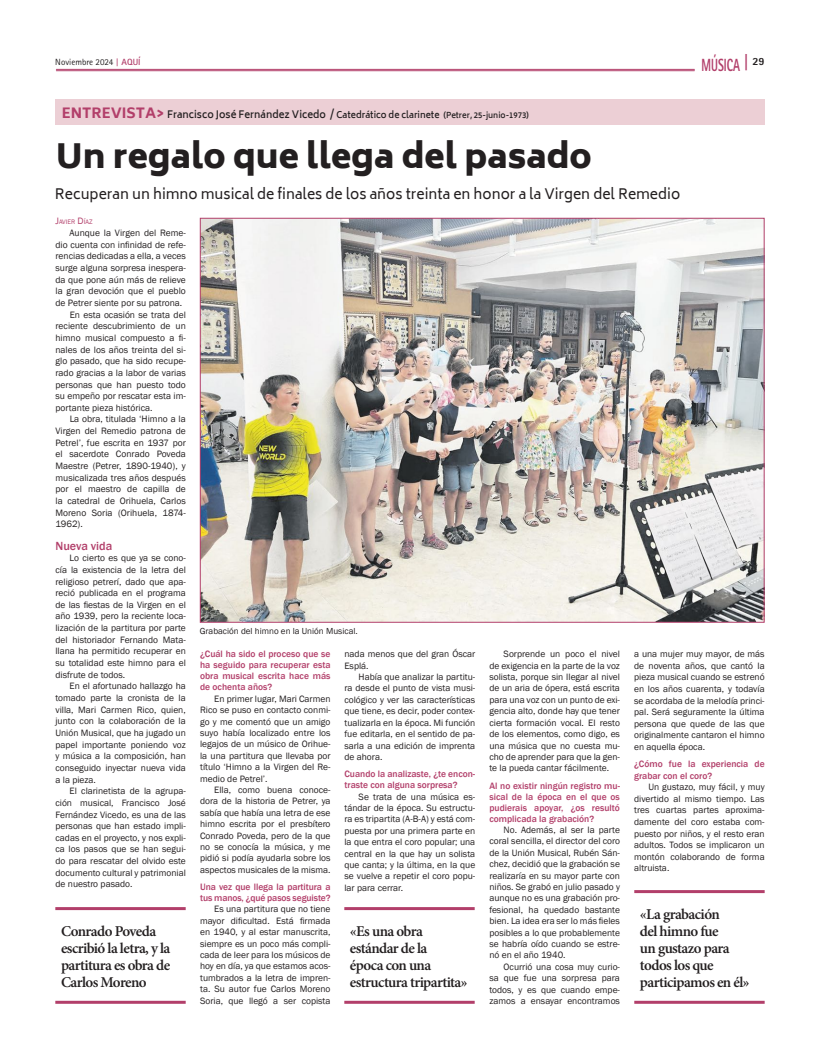
<style>
.page{position:relative;width:820px;height:1049px;background:#fff}
.page>*{position:absolute;margin:0;border:0;box-sizing:border-box;transform-origin:0 0}
.t1{font:900 33px "Biryani";color:#231f20}
.t2{font:800 17.6px "Rotis Sans Serif Std";color:#b23f6a;scale:.64 1}
.t3{font:600 15px/17px "Minion Pro";letter-spacing:-.04em;color:#231f20}
.t4{font:14px "Biryani";color:#231f20}
.t5{font:500 12.1px "Franklin Gothic";color:#b23f6a}
.t6{font:600 10px "Biryani";color:#231f20}
.t7{font:9.5px/11.4px "Franklin Gothic";color:#231f20;text-align:justify}
.t8{font:500 9.5px/11px "Franklin Gothic";color:#b23f6a}
.t9{font:9px "Franklin Gothic";color:#231f20}
.t10{font:9px "Rotis Sans Serif Std";color:#231f20}
.t11{font:6.7px "Franklin Gothic";color:#b23f6a}
.s1{font-family:"Rotis Serif Std";font-weight:700;color:#b23f6a}
.s2{font-weight:700;color:#b23f6a}
.s3{font-size:18.2px}
.s4{font-weight:800;font-size:14px;color:#b23f6a}
.s5{font-size:9px}
.s6{font-size:8px}
.s7{font-size:9.5px}
</style>
<div class="page">
<img style="left:202px;top:220px;width:560px;height:401px">
<hr style="left:55px;top:907px;width:131px;height:3px;background:#b23f6a">
<hr style="left:55px;top:1001px;width:131px;height:3px;background:#b23f6a">
<hr style="left:344px;top:907px;width:130px;height:3px;background:#b23f6a">
<hr style="left:344px;top:1001px;width:130px;height:3px;background:#b23f6a">
<hr style="left:634px;top:890px;width:130px;height:3px;background:#b23f6a">
<hr style="left:634px;top:1001px;width:130px;height:3px;background:#b23f6a">
<hr style="left:56px;top:69px;width:638px;height:1px;background:#b23f6a">
<hr style="left:56px;top:71px;width:638px;height:1px;background:#b23f6a">
<div style="left:55px;top:99px;width:709px;height:26px;background:#eccfd5"></div>
<p class="t10" style="left:55px;top:57px;width:87px">Noviembre 2024 <span class="s1">|</span> <span class="s2">AQUÍ</span></p>
<h2 class="t2" style="left:701px;top:54px;width:100px">MÚSICA <span class="s3">|</span> <sup>29</sup></h2>
<p class="t6" style="left:62px;top:108px;width:468px"><span class="s4">ENTREVISTA&gt;</span> Francisco José Fernández Vicedo / <span class="s5">Catedrático de clarinete</span> <span class="s6">(Petrer, 25-junio-1973)</span></p>
<h1 class="t1" style="left:56px;top:137px;width:537px">Un regalo que llega del pasado</h1>
<h3 class="t4" style="left:55px;top:186px;width:626px">Recuperan un himno musical de finales de los años treinta en honor a la Virgen del Remedio</h3>
<p class="t11" style="left:55px;top:218px;width:38px"><span class="s7">J</span>AVIER <span class="s7">D</span>ÍAZ</p>
<p class="t7" style="left:70px;top:227px;width:118px">Aunque la Virgen del Reme-</p>
<p class="t7" style="left:55px;top:239px;width:132px">dio cuenta con infinidad de refe-</p>
<p class="t7" style="left:55px;top:251px;width:132px">rencias dedicadas a ella, a veces</p>
<p class="t7" style="left:55px;top:262px;width:132px">surge alguna sorpresa inespera-</p>
<p class="t7" style="left:55px;top:274px;width:132px">da que pone aún más de relieve</p>
<p class="t7" style="left:55px;top:286px;width:132px">la gran devoción que el pueblo</p>
<p class="t7" style="left:55px;top:297px;width:128px">de Petrer siente por su patrona.</p>
<p class="t7" style="left:70px;top:309px;width:118px">En esta ocasión se trata del</p>
<p class="t7" style="left:55px;top:321px;width:132px">reciente descubrimiento de un</p>
<p class="t7" style="left:55px;top:332px;width:132px">himno musical compuesto a fi-</p>
<p class="t7" style="left:55px;top:344px;width:132px">nales de los años treinta del si-</p>
<p class="t7" style="left:55px;top:355px;width:132px">glo pasado, que ha sido recupe-</p>
<p class="t7" style="left:55px;top:367px;width:132px">rado gracias a la labor de varias</p>
<p class="t7" style="left:55px;top:379px;width:132px">personas que han puesto todo</p>
<p class="t7" style="left:55px;top:390px;width:132px">su empeño por rescatar esta im-</p>
<p class="t7" style="left:55px;top:402px;width:98px">portante pieza histórica.</p>
<p class="t7" style="left:70px;top:414px;width:118px">La obra, titulada ‘Himno a la</p>
<p class="t7" style="left:55px;top:425px;width:132px">Virgen del Remedio patrona de</p>
<p class="t7" style="left:55px;top:437px;width:132px">Petrel’, fue escrita en 1937 por</p>
<p class="t7" style="left:55px;top:449px;width:132px">el sacerdote Conrado Poveda</p>
<p class="t7" style="left:55px;top:460px;width:132px">Maestre (Petrer, 1890-1940), y</p>
<p class="t7" style="left:55px;top:472px;width:132px">musicalizada tres años después</p>
<p class="t7" style="left:55px;top:484px;width:132px">por el maestro de capilla de</p>
<p class="t7" style="left:55px;top:495px;width:132px">la catedral de Orihuela, Carlos</p>
<p class="t7" style="left:55px;top:507px;width:132px">Moreno Soria (Orihuela, 1874-</p>
<p class="t7" style="left:55px;top:519px;width:29px">1962).</p>
<p class="t5" style="left:55px;top:538px;width:58px">Nueva vida</p>
<p class="t7" style="left:55px;top:552px;width:132px;text-indent:14px">Lo cierto es que ya se cono&shy;cía la existencia de la letra del religioso petrerí, dado que apa&shy;reció publicada en el programa de las fiestas de la Virgen en el año 1939, pero la reciente loca&shy;lización de la partitura por parte del historiador Fernando Mata&shy;llana ha permitido recuperar en su totalidad este himno para el disfrute de todos.</p>
<p class="t7" style="left:55px;top:680px;width:132px;text-indent:14px">En el afortunado hallazgo ha tomado parte la cronista de la villa, Mari Carmen Rico, quien, junto con la colaboración de la Unión Musical, que ha jugado un papel importante poniendo voz y música a la composición, han conseguido inyectar nueva vida a la pieza.</p>
<p class="t7" style="left:55px;top:785px;width:132px;text-indent:14px">El clarinetista de la agrupa&shy;ción musical, Francisco José Fernández Vicedo, es una de las personas que han estado impli&shy;cadas en el proyecto, y nos expli&shy;ca los pasos que se han segui&shy;do para rescatar del olvido este documento cultural y patrimonial de nuestro pasado.</p>
<p class="t9" style="left:200px;top:625px;width:159px">Grabación del himno en la Unión Musical.</p>
<p class="t7" style="left:344px;top:649px;width:132px">nada menos que del gran Óscar<br>Esplá.</p>
<p class="t7" style="left:344px;top:671px;width:132px;text-indent:14px">Había que analizar la partitu&shy;ra desde el punto de vista musi&shy;cológico y ver las características que tiene, es decir, poder contex&shy;tualizarla en la época. Mi función fue editarla, en el sentido de pa&shy;sarla a una edición de imprenta de ahora.</p>
<p class="t8" style="left:344px;top:768px;width:132px">Cuando la analizaste, ¿te encon&shy;traste con alguna sorpresa?</p>
<p class="t7" style="left:344px;top:791px;width:132px;text-indent:14px">Se trata de una música es&shy;tándar de la época. Su estructu&shy;ra es tripartita (A-B-A) y está com&shy;puesta por una primera parte en la que entra el coro popular; una central en la que hay un solista que canta; y la última, en la que se vuelve a repetir el coro popu&shy;lar para cerrar.</p>
<p class="t8" style="left:200px;top:649px;width:132px;text-align:justify">¿Cuál ha sido el proceso que se ha seguido para recuperar esta obra musical escrita hace más de ochenta años?</p>
<p class="t7" style="left:200px;top:693px;width:132px;text-indent:14px">En primer lugar, Mari Carmen Rico se puso en contacto conmi&shy;go y me comentó que un amigo suyo había localizado entre los legajos de un músico de Orihue&shy;la una partitura que llevaba por título ‘Himno a la Virgen del Re&shy;medio de Petrel’.</p>
<p class="t7" style="left:200px;top:784px;width:132px;text-indent:14px">Ella, como buena conoce&shy;dora de la historia de Petrer, ya sabía que había una letra de ese himno escrita por el presbítero Conrado Poveda, pero de la que no se conocía la música, y me pidió si podía ayudarla sobre los aspectos musicales de la misma.</p>
<p class="t8" style="left:200px;top:881px;width:132px">Una vez que llega la partitura a tus manos, ¿qué pasos seguiste?</p>
<p class="t7" style="left:200px;top:904px;width:132px;text-indent:14px">Es una partitura que no tiene mayor dificultad. Está firmada en 1940, y al estar manuscrita, siempre es un poco más compli&shy;cada de leer para los músicos de hoy en día, ya que estamos acos&shy;tumbrados a la letra de impren&shy;ta. Su autor fue Carlos Moreno Soria, que llegó a ser copista</p>
<h3 class="t3" style="left:61px;top:922px;width:111px">Conrado Poveda escribió la letra, y la partitura es obra de<br>Carlos Moreno</h3>
<h3 class="t3" style="left:350px;top:922px;width:119px">«Es una obra estándar de la<br>época con una estructura tripartita»</h3>
<p class="t7" style="left:489px;top:649px;width:132px;text-indent:14px">Sorprende un poco el nivel de exigencia en la parte de la voz solista, porque sin llegar al nivel de un aria de ópera, está escrita para una voz con un punto de exi&shy;gencia alto, donde hay que tener cierta formación vocal. El resto de los elementos, como digo, es una música que no cuesta mu&shy;cho de aprender para que la gen&shy;te la pueda cantar fácilmente.</p>
<p class="t8" style="left:489px;top:780px;width:132px;text-align:justify">Al no existir ningún registro mu&shy;sical de la época en el que os pudierais apoyar, ¿os resultó complicada la grabación?</p>
<p class="t7" style="left:489px;top:824px;width:132px;text-indent:14px">No. Además, al ser la parte coral sencilla, el director del coro de la Unión Musical, Rubén Sán&shy;chez, decidió que la grabación se realizaría en su mayor parte con niños. Se grabó en julio pasado y aunque no es una grabación pro&shy;fesional, ha quedado bastante bien. La idea era ser lo más fieles posibles a lo que probablemente se habría oído cuando se estre&shy;nó en el año 1940.</p>
<p class="t7" style="left:489px;top:961px;width:132px;text-indent:14px">Ocurrió una cosa muy curio&shy;sa que fue una sorpresa para todos, y es que cuando empe&shy;zamos a ensayar encontramos</p>
<p class="t7" style="left:634px;top:648px;width:132px">a una mujer muy mayor, de más de noventa años, que cantó la pieza musical cuando se estrenó en los años cuarenta, y todavía se acordaba de la melodía princi&shy;pal. Será seguramente la última persona que quede de las que originalmente cantaron el himno en aquella época.</p>
<p class="t8" style="left:634px;top:759px;width:132px">¿Cómo fue la experiencia de grabar con el coro?</p>
<p class="t7" style="left:634px;top:781px;width:132px;text-indent:14px">Un gustazo, muy fácil, y muy divertido al mismo tiempo. Las tres cuartas partes aproxima&shy;damente del coro estaba com&shy;puesto por niños, y el resto eran adultos. Todos se implicaron un montón colaborando de forma altruista.</p>
<h3 class="t3" style="left:639px;top:905px;width:111px">«La grabación<br>del himno fue<br>un gustazo para todos los que participamos en él»</h3>
</div>
